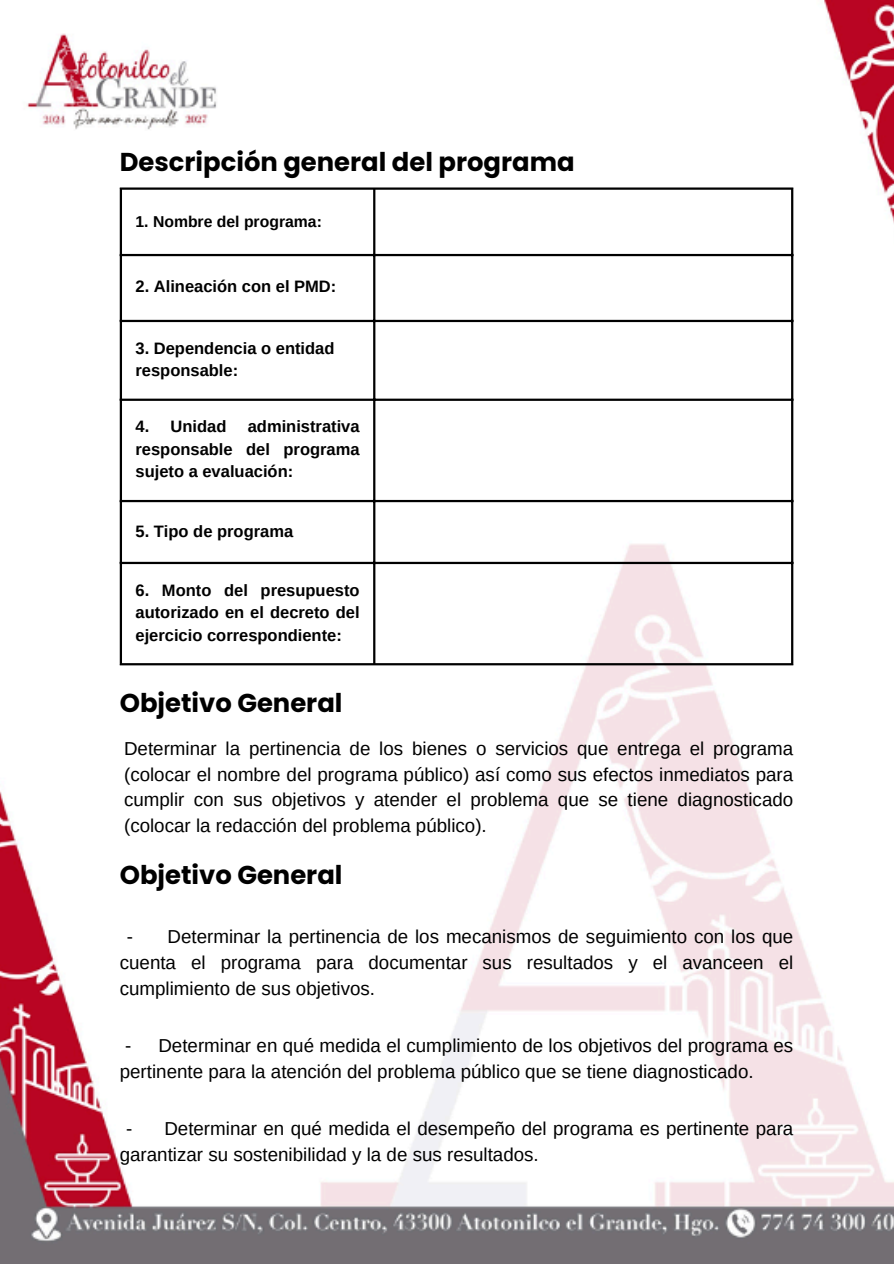
<style>
.page{position:relative;width:894px;height:1264px;background:#fff}
.page>*{position:absolute;margin:0;border:0;box-sizing:border-box;transform-origin:0 0}
.t1{font:700 25.8px "Poppins";color:#000}
.t2{font:18.75px/25.8px "Arimo";color:#000;text-align:justify}
.t3{font:700 16.5px/22.5px "Arimo";color:#000;text-align:justify}
.t4{font:700 15.75px "Arimo";color:#000}
</style>
<div class="page">
<img style="left:0;top:0;width:893px;height:1263px">
<hr style="left:120px;top:190px;width:2px;height:473px;background:#000">
<hr style="left:373px;top:190px;width:2px;height:473px;background:#000">
<hr style="left:790px;top:190px;width:3px;height:473px;background:#000">
<hr style="left:120px;top:187px;width:673px;height:3px;background:#000">
<hr style="left:120px;top:254px;width:673px;height:2px;background:#000">
<hr style="left:120px;top:320px;width:673px;height:2px;background:#000">
<hr style="left:120px;top:398px;width:673px;height:3px;background:#000">
<hr style="left:120px;top:500px;width:673px;height:2px;background:#000">
<hr style="left:120px;top:562px;width:673px;height:2px;background:#000">
<hr style="left:120px;top:663px;width:673px;height:2px;background:#000">
<p class="t1" style="left:120px;top:144px;width:456px">Descripción general del programa</p>
<h1 class="t4" style="left:135px;top:213px;width:188px">1. Nombre del programa:</h1>
<h2 class="t3" style="left:135px;top:275px;width:202px">2. Alineación con el PMD:</h2>
<p class="t3" style="left:135px;top:336px;width:200px">3. Dependencia o entidad</p>
<p class="t3" style="left:135px;top:359px;width:104px">responsable:</p>
<p class="t3" style="left:135px;top:415px;width:92px">4. Unidad</p>
<p class="t3" style="left:135px;top:415px;width:225px;text-indent:112px">administrativa responsable del programa sujeto a evaluación:</p>
<p class="t3" style="left:135px;top:520px;width:159px">5. Tipo de programa</p>
<p class="t3" style="left:135px;top:578px;width:225px">6. Monto del presupuesto autorizado en el decreto del ejercicio correspondiente:</p>
<h1 class="t1" style="left:120px;top:684px;width:224px">Objetivo General</h1>
<p class="t2" style="left:124px;top:735px;width:670px">Determinar la pertinencia de los bienes o servicios que entrega el programa (colocar el nombre del programa público) así como sus efectos inmediatos para cumplir con sus objetivos y atender el problema que se tiene diagnosticado (colocar la redacción del problema público).</p>
<h1 class="t1" style="left:120px;top:856px;width:224px">Objetivo General</h1>
<p class="t2" style="left:120px;top:923px;width:675px;text-indent:7px">- Determinar la pertinencia de los mecanismos de seguimiento con los que cuenta el programa para documentar sus resultados y el avanceen el cumplimiento de sus objetivos.</p>
<p class="t2" style="left:120px;top:1032px;width:675px">- Determinar en qué medida el cumplimiento de los objetivos del programa es pertinente para la atención del problema público que se tiene diagnosticado.</p>
<p class="t2" style="left:120px;top:1115px;width:675px;text-indent:6px">- Determinar en qué medida el desempeño del programa es pertinente para garantizar su sostenibilidad y la de sus resultados.</p>
</div>
